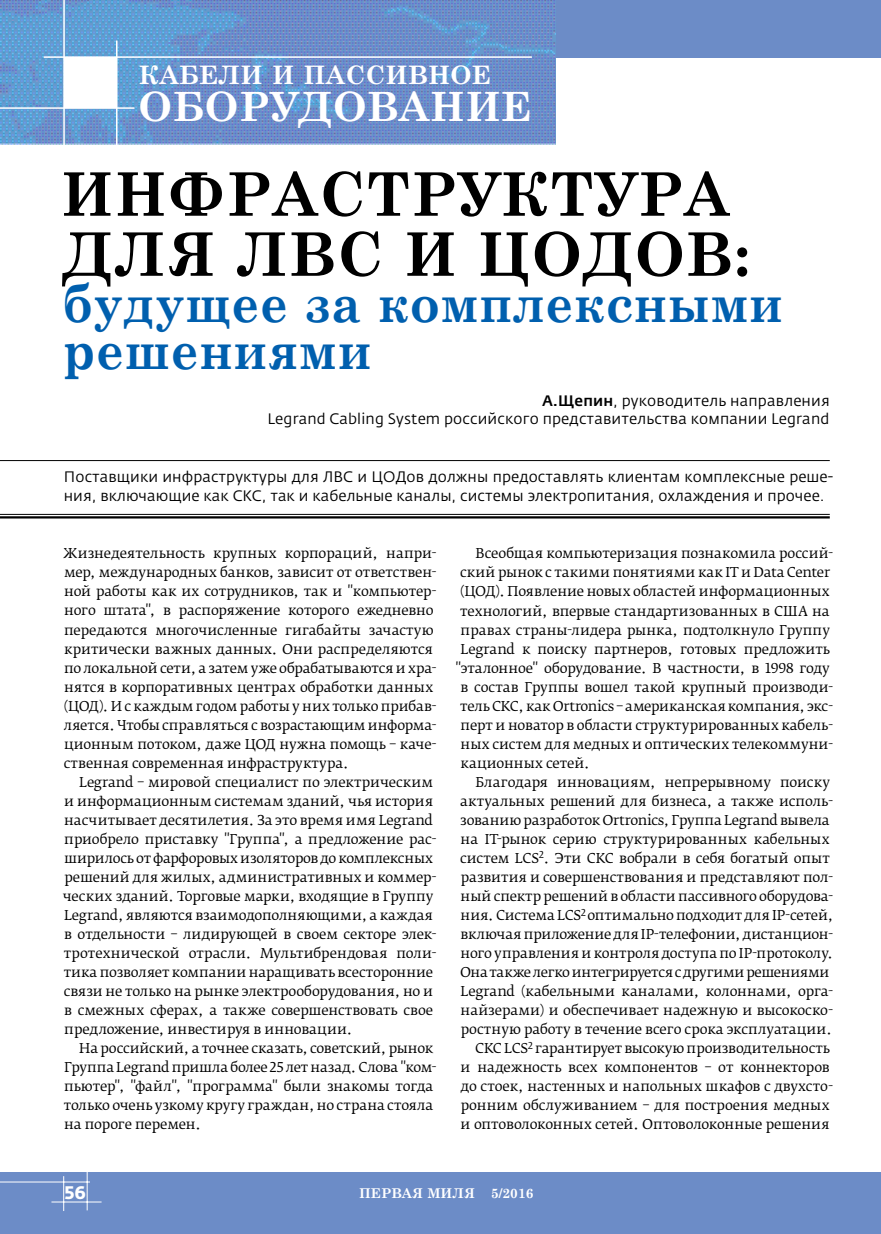
<style>
.page{position:relative;width:881px;height:1234px;background:#fff}
.page>*{position:absolute;margin:0;border:0;box-sizing:border-box;transform-origin:0 0}
.t1{font:700 60px/60px "Century Schoolbook";letter-spacing:.015em;color:#000}
.t2{font:700 54px/46.5px "Century Schoolbook";letter-spacing:.015em;color:#005fae;scale:.9 1}
.t3{font:700 40.5px "Century Schoolbook";letter-spacing:.005em;color:#fff}
.t4{font:700 25.5px "Century Schoolbook";letter-spacing:.005em;color:#fff}
.t5{font:700 18px "Fedra Sans Pro";color:#fff}
.t6{font:15px/18px "Fedra Sans Pro";letter-spacing:.005em;color:#000;text-align:right}
.t7{font:13.5px/19px "Fedra Serif B Pro";letter-spacing:-.01em;color:#000}
.t8{font:13.5px "Fedra Serif B Pro";letter-spacing:-.03em;color:#000}
.t9{font:700 13.5px "Century Schoolbook";color:#fff}
.s1{font-weight:500}
</style>
<div class="page">
<div style="left:0;top:0;width:880px;height:57px;background:#6c8cc7"></div>
<div style="left:0;top:1172px;width:880px;height:61px;background:#6c8cc7"></div>
<hr style="left:51px;top:1201px;width:50px;height:1px;background:#fff">
<hr style="left:87px;top:1171px;width:1px;height:39px;background:#fff">
<hr style="left:63px;top:1175px;width:1px;height:35px;background:#fff">
<hr style="left:0;top:1181px;width:90px;height:1px;background:#fff">
<img style="left:0;top:0;width:555px;height:144px">
<hr style="left:63px;top:0;width:2px;height:159px;background:#fff">
<hr style="left:116px;top:40px;width:1px;height:119px;background:#fff">
<hr style="left:0;top:107px;width:134px;height:2px;background:#fff">
<hr style="left:44px;top:56px;width:487px;height:2px;background:#fff">
<div style="left:64px;top:57px;width:53px;height:51px;background:#fff"></div>
<hr style="left:0;top:460px;width:829px;height:1px;background:#000">
<hr style="left:0;top:514px;width:829px;height:1px;background:#000">
<hr style="left:0;top:516px;width:829px;height:2px;background:#000">
<h3 class="t4" style="left:138px;top:55px;width:354px">Кабели и пассивное</h3>
<h3 class="t3" style="left:138px;top:75px;width:395px">оборудование</h3>
<h1 class="t1" style="left:61px;top:161px;width:622px">Инфраструктура для ЛВС и ЦОДов</h1>
<h1 class="t1" style="left:733px;top:221px;width:18px">:</h1>
<h2 class="t2" style="left:63px;top:277px;width:801px">будущее за комплексными решениями</h2>
<p class="t6" style="left:267px;top:392px;width:563px"><span class="s1">А.Щепин</span>, руководитель направления<br>Legrand Cabling System российского представительства компании Legrand</p>
<p class="t6" style="left:64px;top:467px;width:770px;line-height:19px;text-align:left">Поставщики инфраструктуры для ЛВС и ЦОДов должны предоставлять клиентам комплексные реше&shy;ния, включающие как СКС, так и кабельные каналы, системы электропитания, охлаждения и прочее.</p>
<p class="t7" style="left:64px;top:544px;width:374px">Жизнедеятельность крупных корпораций, напри&shy;мер, международных банков, зависит от ответствен&shy;ной работы как их сотрудников, так и "компьютер&shy;ного штата", в распоряжение которого ежедневно передаются многочисленные гигабайты зачастую критически важных данных. Они распределяются по локальной сети, а затем уже обрабатываются и хра&shy;нятся в корпоративных центрах обработки данных (ЦОД). И с каждым годом работы у них только прибав&shy;ляется. Чтобы справляться с возрастающим информа&shy;ционным потоком, даже ЦОД нужна помощь – каче&shy;ственная современная инфраструктура.</p>
<p class="t7" style="left:63px;top:772px;width:375px;text-indent:16px">Legrand – мировой специалист по электрическим и информационным системам зданий, чья история насчитывает десятилетия. За это время имя Legrand приобрело приставку "Группа", а предложение рас&shy;ширилось от фарфоровых изоляторов до комплексных решений для жилых, административных и коммер&shy;ческих зданий. Торговые марки, входящие в Группу Legrand, являются взаимодополняющими, а каждая в отдельности – лидирующей в своем секторе элек&shy;тротехнической отрасли. Мультибрендовая поли&shy;тика позволяет компании наращивать всесторонние связи не только на рынке электрооборудования, но и в смежных сферах, а также совершенствовать свое предложение, инвестируя в инновации.</p>
<p class="t7" style="left:64px;top:1038px;width:374px;text-indent:16px">На российский, а точнее сказать, советский, рынок Группа Legrand пришла более 25 лет назад. Слова "ком&shy;пьютер", "файл", "программа" были знакомы тогда только очень узкому кругу граждан, но страна стояла на пороге перемен.</p>
<p class="t7" style="left:475px;top:544px;width:359px">Всеобщая компьютеризация познакомила россий-</p>
<p class="t7" style="left:460px;top:563px;width:371px">ский рынок с такими понятиями как IT и Data Center</p>
<p class="t7" style="left:460px;top:582px;width:371px">(ЦОД). Появление новых областей информационных</p>
<p class="t7" style="left:460px;top:601px;width:371px">технологий, впервые стандартизованных в США на</p>
<p class="t7" style="left:460px;top:620px;width:371px">правах страны-лидера рынка, подтолкнуло Группу</p>
<p class="t7" style="left:460px;top:639px;width:371px">Legrand к поиску партнеров, готовых предложить</p>
<p class="t7" style="left:455px;top:658px;width:376px">"эталонное" оборудование. В частности, в 1998 году</p>
<p class="t7" style="left:460px;top:677px;width:374px">в состав Группы вошел такой крупный производи-</p>
<p class="t7" style="left:460px;top:696px;width:374px">тель СКС, как Ortronics – американская компания, экс-</p>
<p class="t7" style="left:460px;top:715px;width:374px">перт и новатор в области структурированных кабель-</p>
<p class="t7" style="left:460px;top:734px;width:374px">ных систем для медных и оптических телекоммуни-</p>
<p class="t7" style="left:460px;top:753px;width:131px">кационных сетей.</p>
<p class="t7" style="left:475px;top:772px;width:356px">Благодаря инновациям, непрерывному поиску</p>
<p class="t7" style="left:460px;top:791px;width:374px">актуальных решений для бизнеса, а также исполь-</p>
<p class="t7" style="left:460px;top:810px;width:371px">зованию разработок Ortronics, Группа Legrand вывела</p>
<p class="t7" style="left:460px;top:829px;width:370px">на IT-рынок серию структурированных кабельных</p>
<p class="t7" style="left:460px;top:848px;width:371px">систем LCS<sup>2</sup>. Эти СКС вобрали в себя богатый опыт</p>
<p class="t7" style="left:460px;top:867px;width:373px">развития и совершенствования и представляют пол-</p>
<p class="t7" style="left:460px;top:886px;width:374px">ный спектр решений в области пассивного оборудова-</p>
<p class="t7" style="left:460px;top:905px;width:374px">ния. Система LCS<sup>2</sup> оптимально подходит для IP-сетей,</p>
<p class="t7" style="left:460px;top:924px;width:374px">включая приложение для IP-телефонии, дистанцион-</p>
<p class="t7" style="left:460px;top:943px;width:374px">ного управления и контроля доступа по IP-протоколу.</p>
<p class="t8" style="left:460px;top:963px;width:371px">Она также легко интегрируется с другими решениями</p>
<p class="t7" style="left:460px;top:981px;width:374px">Legrand (кабельными каналами, колоннами, орга-</p>
<p class="t7" style="left:460px;top:1000px;width:374px">найзерами) и обеспечивает надежную и высокоско-</p>
<p class="t7" style="left:460px;top:1019px;width:372px">ростную работу в течение всего срока эксплуатации.</p>
<p class="t7" style="left:475px;top:1038px;width:356px">СКС LCS<sup>2</sup> гарантирует высокую производительность</p>
<p class="t7" style="left:460px;top:1057px;width:370px">и надежность всех компонентов – от коннекторов</p>
<p class="t7" style="left:461px;top:1076px;width:373px">до стоек, настенных и напольных шкафов с двухсто-</p>
<p class="t7" style="left:460px;top:1095px;width:370px">ронним обслуживанием – для построения медных</p>
<p class="t7" style="left:460px;top:1114px;width:370px">и оптоволоконных сетей. Оптоволоконные решения</p>
<h3 class="t5" style="left:64px;top:1180px;width:23px">56</h3>
<p class="t9" style="left:359px;top:1181px;width:176px">ПЕРВАЯ МИЛЯ 5/2016</p>
</div>
